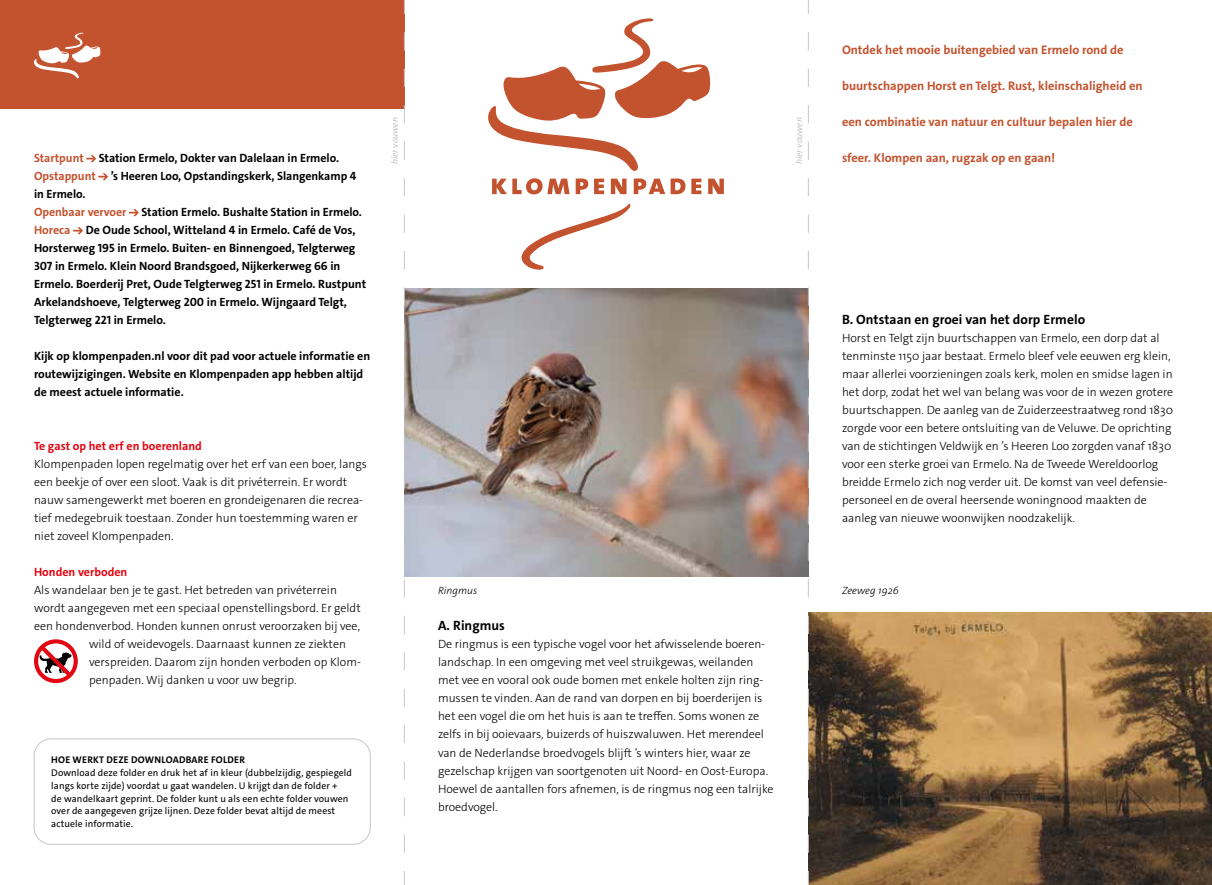
<style>
.page{position:relative;width:1212px;height:885px;background:#fff}
.page>*{position:absolute;margin:0;border:0;box-sizing:border-box;transform-origin:0 0}
.t1{font:700 13.5px "The Sans";letter-spacing:.005em;color:#000}
.t2{font:700 12.45px "The Sans";color:#c3522e}
.t3{font:300 12px/18px "The Sans C5";color:#000}
.t4{font:700 12px/18px "The Sans";color:#000}
.t5{font:700 12px "The Sans";color:#e30613}
.t6{font:italic 300 10.5px "The Sans C5";letter-spacing:.005em;color:#000}
.t7{font:9.75px/12.8px "The Sans";letter-spacing:.01em;color:#000}
.t8{font:700 9.75px "The Sans";letter-spacing:.025em;color:#000}
.t9{font:italic 9px "The Sans C5";color:#c6c6c6}
.s1{color:#c3522e}
</style>
<div class="page">
<div style="left:0;top:0;width:404px;height:108px;background:#c3522e"></div>
<svg style="left:34px;top:33px;width:66px;height:45px"></svg>
<img style="left:405px;top:288px;width:403px;height:288px">
<svg style="left:86px;top:155px;width:10px;height:7px"></svg>
<svg style="left:98px;top:173px;width:10px;height:7px"></svg>
<svg style="left:129px;top:209px;width:10px;height:7px"></svg>
<svg style="left:73px;top:227px;width:10px;height:7px"></svg>
<img style="left:809px;top:612px;width:403px;height:272px">
<svg style="left:34px;top:639px;width:44px;height:44px"></svg>
<svg style="left:808px;top:0;width:1px;height:884px"></svg>
<svg style="left:404px;top:0;width:1px;height:884px"></svg>
<svg style="left:492px;top:178px;width:77px;height:16px"></svg>
<svg style="left:576px;top:178px;width:12px;height:16px"></svg>
<svg style="left:594px;top:179px;width:10px;height:15px"></svg>
<svg style="left:611px;top:179px;width:15px;height:15px"></svg>
<svg style="left:634px;top:178px;width:31px;height:16px"></svg>
<svg style="left:671px;top:178px;width:14px;height:16px"></svg>
<svg style="left:691px;top:179px;width:10px;height:15px"></svg>
<svg style="left:708px;top:179px;width:16px;height:15px"></svg>
<svg style="left:488px;top:18px;width:223px;height:153px"></svg>
<svg style="left:521px;top:203px;width:110px;height:67px"></svg>
<div style="left:34px;top:738px;width:336px;height:106px;border:1px solid #c6c6c6;border-radius:17px"></div>
<p class="t4" style="left:34px;top:149px;width:329px"><span class="s1">Startpunt</span> Station Ermelo, Dokter van Dalelaan in Ermelo.<br><span class="s1">Opstappunt</span> ’s Heeren Loo, Opstandingskerk, Slangenkamp 4 in Ermelo.<br><span class="s1">Openbaar vervoer</span> Station Ermelo. Bushalte Station in Ermelo.<br><span class="s1">Horeca</span></p>
<p class="t4" style="left:34px;top:221px;width:334px;text-indent:52px">De Oude School, Witteland 4 in Ermelo. Café de Vos, Horsterweg 195 in Ermelo. Buiten- en Binnengoed, Telgterweg 307 in Ermelo. Klein Noord Brandsgoed, Nijkerkerweg 66 in Ermelo. Boerderij Pret, Oude Telgterweg 251 in Ermelo. Rustpunt Arkelandshoeve, Telgterweg 200 in Ermelo. Wijngaard Telgt, Telgterweg 221 in Ermelo.</p>
<p class="t4" style="left:34px;top:347px;width:338px">Kijk op klompenpaden.nl voor dit pad voor actuele informatie en routewijzigingen. Website en Klompenpaden app hebben altijd de meest actuele informatie.</p>
<p class="t5" style="left:34px;top:438px;width:169px">Te gast op het erf en boerenland</p>
<p class="t3" style="left:34px;top:455px;width:334px">Klompenpaden lopen regelmatig over het erf van een boer, langs een beekje of over een sloot. Vaak is dit privéterrein. Er wordt nauw samengewerkt met boeren en grondeigenaren die recrea&shy;tief medegebruik toestaan. Zonder hun toestemming waren er niet zoveel Klompenpaden.</p>
<p class="t5" style="left:34px;top:564px;width:95px">Honden verboden</p>
<p class="t3" style="left:34px;top:581px;width:304px">Als wandelaar ben je te gast. Het betreden van privéterrein</p>
<p class="t3" style="left:34px;top:599px;width:328px">wordt aangegeven met een speciaal openstellingsbord. Er geldt</p>
<p class="t3" style="left:34px;top:617px;width:328px">een hondenverbod. Honden kunnen onrust veroorzaken bij vee,</p>
<p class="t3" style="left:89px;top:635px;width:258px">wild of weidevogels. Daarnaast kunnen ze ziekten</p>
<p class="t3" style="left:89px;top:653px;width:273px">verspreiden. Daarom zijn honden verboden op Klom-</p>
<p class="t3" style="left:89px;top:671px;width:209px">penpaden. Wij danken u voor uw begrip.</p>
<p class="t8" style="left:51px;top:753px;width:195px">HOE WERKT DEZE DOWNLOADBARE FOLDER</p>
<p class="t7" style="left:51px;top:766px;width:302px">Download deze folder en druk het af in kleur (dubbelzijdig, gespiegeld langs korte zijde) voordat u gaat wandelen. U krijgt dan de folder +<br>de wandelkaart geprint. De folder kunt u als een echte folder vouwen over de aangegeven grijze lijnen. Deze folder bevat altijd de meest actuele informatie.</p>
<p class="t9" style="left:389px;top:164px;width:49px;rotate:-90deg">hier vouwen</p>
<p class="t9" style="left:793px;top:164px;width:49px;rotate:-90deg">hier vouwen</p>
<p class="t2" style="left:842px;top:42px;width:283px">Ontdek het mooie buitengebied van Ermelo rond de</p>
<p class="t2" style="left:842px;top:78px;width:302px">buurtschappen Horst en Telgt. Rust, kleinschaligheid en</p>
<p class="t2" style="left:842px;top:114px;width:292px">een combinatie van natuur en cultuur bepalen hier de</p>
<p class="t2" style="left:842px;top:150px;width:215px">sfeer. Klompen aan, rugzak op en gaan!</p>
<p class="t1" style="left:842px;top:311px;width:245px">B. Ontstaan en groei van het dorp Ermelo</p>
<p class="t3" style="left:842px;top:329px;width:333px">Horst en Telgt zijn buurtschappen van Ermelo, een dorp dat al tenminste 1150 jaar bestaat. Ermelo bleef vele eeuwen erg klein, maar allerlei voorzieningen zoals kerk, molen en smidse lagen in het dorp, zodat het wel van belang was voor de in wezen grotere buurtschappen. De aanleg van de Zuiderzeestraatweg rond 1830 zorgde voor een betere ontsluiting van de Veluwe. De oprichting van de stichtingen Veldwijk en ’s Heeren Loo zorgden vanaf 1830 voor een sterke groei van Ermelo. Na de Tweede Wereldoorlog breidde Ermelo zich nog verder uit. De komst van veel defensie&shy;personeel en de overal heersende woningnood maakten de aanleg van nieuwe woonwijken noodzakelijk.</p>
<p class="t6" style="left:438px;top:584px;width:41px">Ringmus</p>
<p class="t6" style="left:842px;top:584px;width:58px">Zeeweg 1926</p>
<p class="t1" style="left:438px;top:617px;width:68px">A. Ringmus</p>
<p class="t3" style="left:438px;top:635px;width:337px">De ringmus is een typische vogel voor het afwisselende boeren&shy;landschap. In een omgeving met veel struikgewas, weilanden met vee en vooral ook oude bomen met enkele holten zijn ring&shy;mussen te vinden. Aan de rand van dorpen en bij boerderijen is het een vogel die om het huis is aan te treffen. Soms wonen ze zelfs in bij ooievaars, buizerds of huiszwaluwen. Het merendeel van de Nederlandse broedvogels blijft ’s winters hier, waar ze gezelschap krijgen van soortgenoten uit Noord- en Oost-Europa.<br>Hoewel de aantallen fors afnemen, is de ringmus nog een talrijke broedvogel.</p>
</div>
